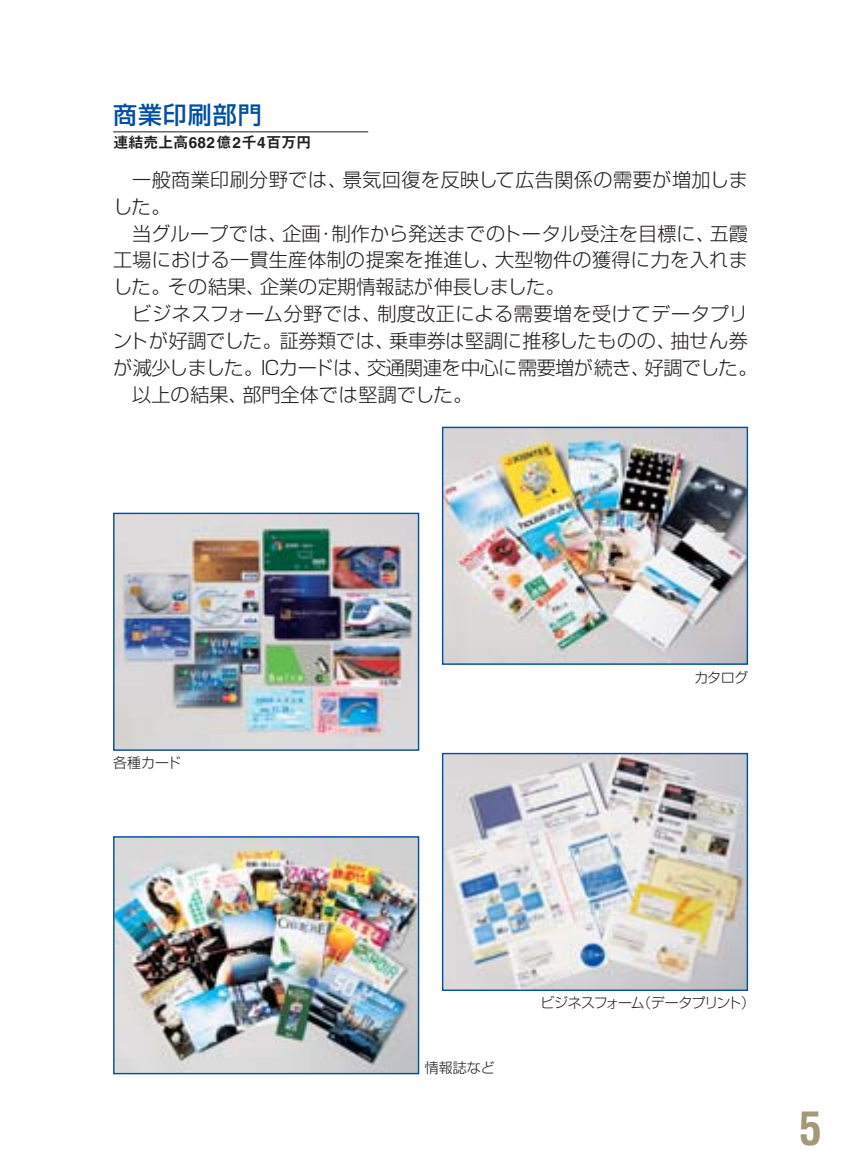
<style>
.page{position:relative;width:860px;height:1166px;background:#fff}
.page>*{position:absolute;margin:0;border:0;box-sizing:border-box;transform-origin:0 0}
.t1{font:700 condensed 45.4px "Helvetica";color:#a39977}
.t2{font:500 24px "Shin Go";letter-spacing:.04em;color:#034ea2}
.t3{font:300 19.2px/27px "Shin Go";letter-spacing:.01em;color:#231f20}
.t4{font:300 19.2px "Shin Go";letter-spacing:-.03em;color:#231f20}
.t5{font:300 19.2px "Shin Go";letter-spacing:-.02em;color:#231f20}
.t6{font:15.4px "Midashi Go MB31";letter-spacing:.01em;color:#231f20}
.t7{font:300 14px "Shin Go";letter-spacing:-.07em;color:#231f20}
.t8{font:300 14px "Shin Go";letter-spacing:-.04em;color:#231f20}
</style>
<div class="page">
<hr style="left:113px;top:132px;width:255px;height:1px;background:#231f20">
<img style="left:444px;top:429px;width:302px;height:234px">
<div style="left:442px;top:427px;width:306px;height:238px;border:1px solid #034ea2"></div>
<img style="left:115px;top:515px;width:302px;height:234px">
<div style="left:113px;top:513px;width:306px;height:238px;border:1px solid #034ea2"></div>
<img style="left:444px;top:755px;width:302px;height:234px">
<div style="left:442px;top:753px;width:306px;height:238px;border:1px solid #034ea2"></div>
<img style="left:115px;top:838px;width:302px;height:234px">
<div style="left:113px;top:836px;width:306px;height:238px;border:1px solid #034ea2"></div>
<p class="t2" style="left:113px;top:106px;width:150px">商業印刷部門</p>
<p class="t6" style="left:113px;top:137px;width:200px">連結売上高682億2千4百万円</p>
<p class="t3" style="left:113px;top:169px;width:636px;text-indent:19px">一般商業印刷分野では、景気回復を反映して広告関係の需要が増加しました。</p>
<p class="t3" style="left:113px;top:222px;width:636px;text-align:justify;text-indent:19px">当グループでは、企画・制作から発送までのトータル受注を目標に、五霞工場における一貫生産体制の提案を推進し、大型物件の獲得に力を入れました。その結果、企業の定期情報誌が伸長しました。</p>
<p class="t3" style="left:132px;top:303px;width:617px">ビジネスフォーム分野では、制度改正による需要増を受けてデータプリ</p>
<p class="t5" style="left:113px;top:334px;width:636px">ントが好調でした。証券類では、乗車券は堅調に推移したものの、抽せん券</p>
<p class="t4" style="left:113px;top:361px;width:646px">が減少しました。ＩＣカードは、交通関連を中心に需要増が続き、好調でした。</p>
<p class="t3" style="left:132px;top:384px;width:342px">以上の結果、部門全体では堅調でした。</p>
<p class="t8" style="left:113px;top:757px;width:69px">各種カード</p>
<p class="t8" style="left:694px;top:673px;width:55px">カタログ</p>
<p class="t8" style="left:425px;top:1062px;width:71px">情報誌など</p>
<p class="t7" style="left:541px;top:998px;width:216px">ビジネスフォーム（データプリント）</p>
<h1 class="t1" style="left:799px;top:1111px;width:24px">5</h1>
</div>
